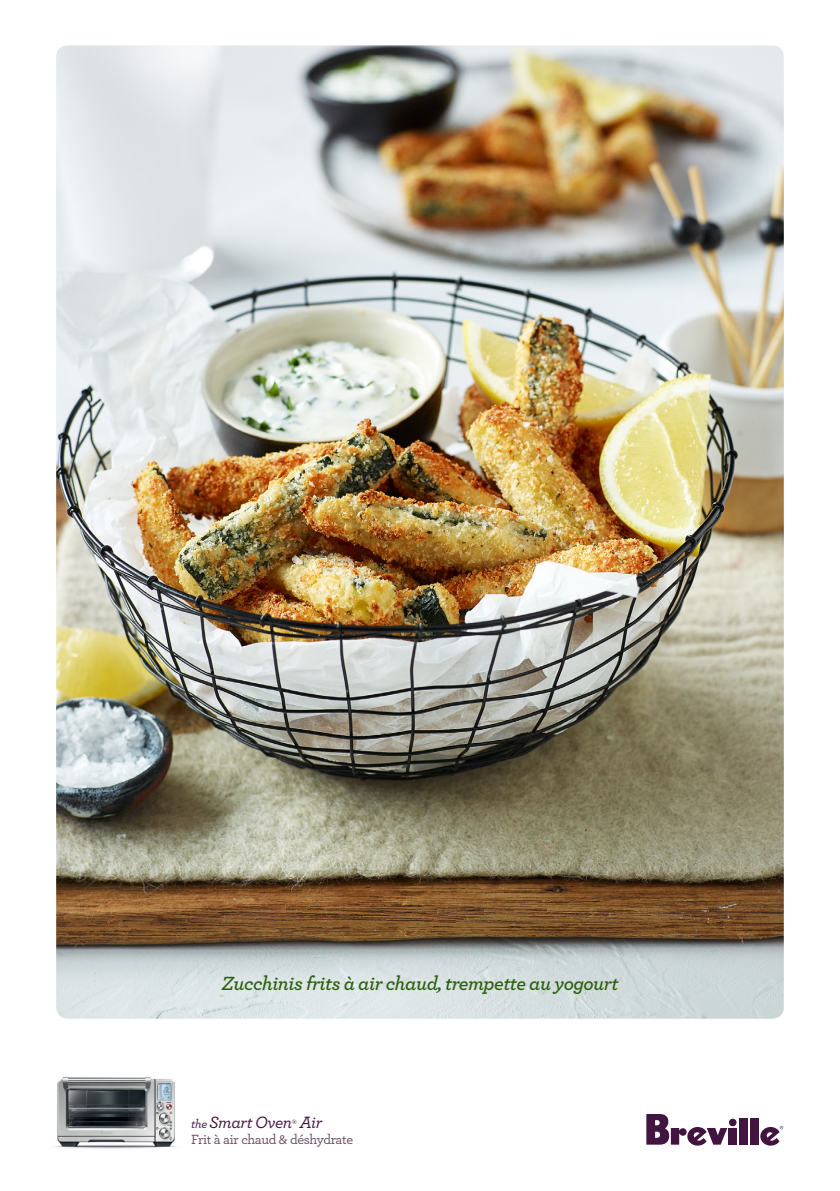
<style>
.page{position:relative;width:840px;height:1191px;background:#fff}
.page>*{position:absolute;margin:0;border:0;box-sizing:border-box;transform-origin:0 0}
.t1{font:20px "Archer Semibold LF Italic";letter-spacing:-.025em;color:#2b600c}
.t2{font:17.2px "Archer Medium LF Italic";letter-spacing:-.025em;color:#421540}
.t3{font:14px "Archer Medium LF";letter-spacing:-.025em;color:#694a68}
.t4{font:6.4px "Archer Medium LF Italic";color:#421540}
.s1{font-size:12.6px}
</style>
<div class="page">
<div style="left:750px;top:1117px;width:8px;height:27px;background:#421540"></div>
<div style="left:739px;top:1117px;width:8px;height:27px;background:#421540"></div>
<svg style="left:728px;top:1118px;width:8px;height:8px"></svg>
<div style="left:728px;top:1128px;width:8px;height:16px;background:#421540"></div>
<svg style="left:646px;top:1114px;width:81px;height:31px"></svg>
<svg style="left:760px;top:1125px;width:22px;height:20px"></svg>
<img style="left:55px;top:1076px;width:120px;height:73px">
<img style="left:56px;top:45px;width:727px;height:973px">
<p class="t1" style="left:221px;top:971px;width:398px">Zucchinis frits à air chaud, trempette au yogourt</p>
<p class="t2" style="left:191px;top:1111px;width:132px"><span class="s1">the</span> Smart Oven Air</p>
<p class="t4" style="left:291px;top:1117px;width:7px">®</p>
<p class="t3" style="left:191px;top:1131px;width:163px">Frit à air chaud &amp; déshydrate</p>
</div>
